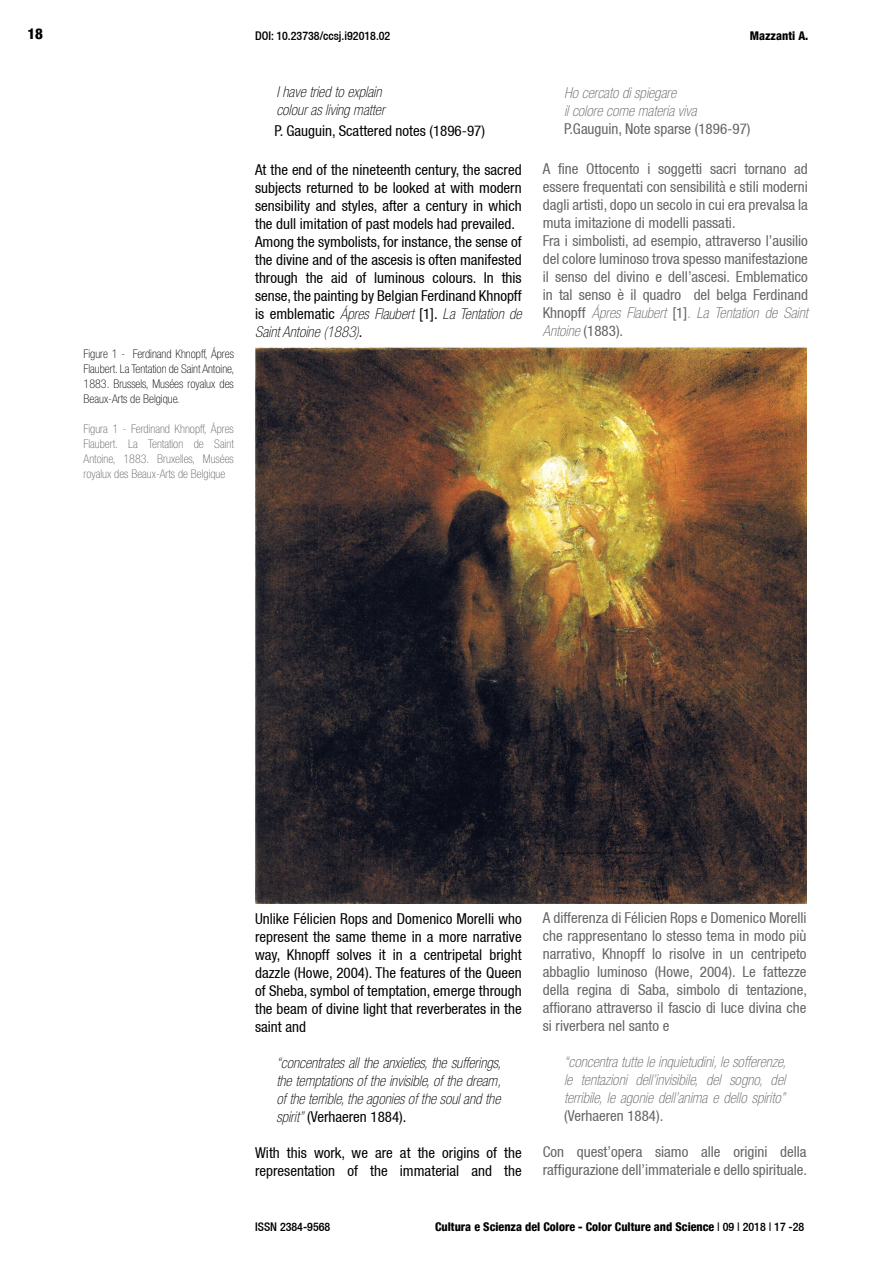
<style>
.page{position:relative;width:893px;height:1263px;background:#fff}
.page>*{position:absolute;margin:0;border:0;box-sizing:border-box;transform-origin:0 0}
.t1{font:condensed 15px/18px "Helvetica 57";color:#646464}
.t2{font:condensed 15px/18px "Helvetica 57";color:#000}
.t3{font:italic 100 condensed 15px/18px "Helvetica Neue";color:#646464}
.t4{font:italic 100 condensed 15px/18px "Helvetica Neue";color:#000}
.t5{font:800 condensed 15px "Helvetica 87";color:#000}
.t6{font:100 condensed 12px/15px "Helvetica Neue";color:#000;text-align:justify}
.t7{font:100 condensed 12px/15px "Helvetica Neue";color:#646464;text-align:justify}
.t8{font:800 condensed 12px "Helvetica 87";color:#000}
.t9{font:500 condensed 12px "Helvetica 67";color:#000}
.s1{font-family:"Helvetica 57";font-weight:400;font-style:normal}
.s2{font-family:"Helvetica Neue";font-weight:100;font-style:italic}
.s3{font-family:"Helvetica 67";font-weight:500}
</style>
<div class="page">
<img style="left:255px;top:347px;width:552px;height:556px">
<p class="t5" style="left:28px;top:25px;width:17px">18</p>
<p class="t6" style="left:84px;top:346px;width:152px">Figure 1 - Ferdinand Khnopff, Ápres Flaubert. La Tentation de Saint Antoine, 1883. Brussels, Musées royalux des Beaux-Arts de Belgique.</p>
<p class="t7" style="left:84px;top:421px;width:152px">Figura 1 - Ferdinand Khnopff, Ápres Flaubert. La Tentation de Saint Antoine, 1883. Bruxelles, Musées royalux des Beaux-Arts de Belgique</p>
<p class="t9" style="left:255px;top:29px;width:137px">DOI: 10.23738/ccsj.i92018.02</p>
<p class="t4" style="left:276px;top:83px;width:110px">I have tried to explain colour as living matter</p>
<p class="t2" style="left:275px;top:122px;width:212px">P. Gauguin, Scattered notes (1896-97)</p>
<p class="t2" style="left:255px;top:161px;width:268px">At the end of the nineteenth century, the sacred subjects returned to be looked at with modern sensibility and styles, after a century in which the dull imitation of past models had prevailed.<br>Among the symbolists, for instance, the sense of the divine and of the ascesis is often manifested through the aid of luminous colours. In this sense, the painting by Belgian Ferdinand Khnopff</p>
<p class="t4" style="left:255px;top:305px;width:268px"><span class="s1">is emblematic</span> Ápres Flaubert <span class="s1">[1].</span> La Tentation de<br>Saint Antoine (1883)<span class="s1">.</span></p>
<p class="t8" style="left:750px;top:29px;width:60px">Mazzanti A.</p>
<p class="t3" style="left:564px;top:84px;width:134px">Ho cercato di spiegare<br>il colore come materia viva</p>
<p class="t1" style="left:564px;top:120px;width:188px">P.Gauguin, Note sparse (1896-97)</p>
<p class="t1" style="left:543px;top:159px;width:267px">A fine Ottocento i soggetti sacri tornano ad essere frequentati con sensibilità e stili moderni dagli artisti, dopo un secolo in cui era prevalsa la muta imitazione di modelli passati.<br>Fra i simbolisti, ad esempio, attraverso l’ausilio del colore luminoso trova spesso manifestazione il senso del divino e dell’ascesi. Emblematico in tal senso è il quadro del belga Ferdinand</p>
<p class="t3" style="left:543px;top:303px;width:267px"><span class="s1">Khnopff</span> Ápres Flaubert <span class="s1">[1]</span>. La Tentation de Saint<br>Antoine <span class="s1">(1883).</span></p>
<p class="t2" style="left:255px;top:909px;width:268px;text-align:justify">Unlike Félicien Rops and Domenico Morelli who represent the same theme in a more narrative way, Khnopff solves it in a centripetal bright dazzle (Howe, 2004). The features of the Queen of Sheba, symbol of temptation, emerge through the beam of divine light that reverberates in the saint and</p>
<p class="t4" style="left:276px;top:1053px;width:226px;text-align:justify">“concentrates all the anxieties, the sufferings, the temptations of the invisible, of the dream, of the terrible, the agonies of the soul and the</p>
<p class="t2" style="left:276px;top:1107px;width:132px"><span class="s2">spirit”</span> (Verhaeren 1884).</p>
<p class="t2" style="left:255px;top:1143px;width:268px">With this work, we are at the origins of the representation of the immaterial and the</p>
<p class="t1" style="left:543px;top:909px;width:266px;text-align:justify">A differenza di Félicien Rops e Domenico Morelli che rappresentano lo stesso tema in modo più narrativo, Khnopff lo risolve in un centripeto abbaglio luminoso (Howe, 2004). Le fattezze della regina di Saba, simbolo di tentazione, affiorano attraverso il fascio di luce divina che si riverbera nel santo e</p>
<p class="t3" style="left:564px;top:1053px;width:223px;text-align:justify">“concentra tutte le inquietudini, le sofferenze, le tentazioni dell’invisibile, del sogno, del terribile, le agonie dell’anima e dello spirito”</p>
<p class="t1" style="left:564px;top:1107px;width:101px">(Verhaeren 1884).</p>
<p class="t1" style="left:543px;top:1143px;width:266px">Con quest’opera siamo alle origini della raffigurazione dell’immateriale e dello spirituale.</p>
<p class="t9" style="left:255px;top:1219px;width:77px">ISSN 2384-9568</p>
<p class="t8" style="left:435px;top:1219px;width:371px">Cultura e Scienza del Colore - Color Culture and Science <span class="s3">| 09 | 2018 | 17 -28</span></p>
</div>
